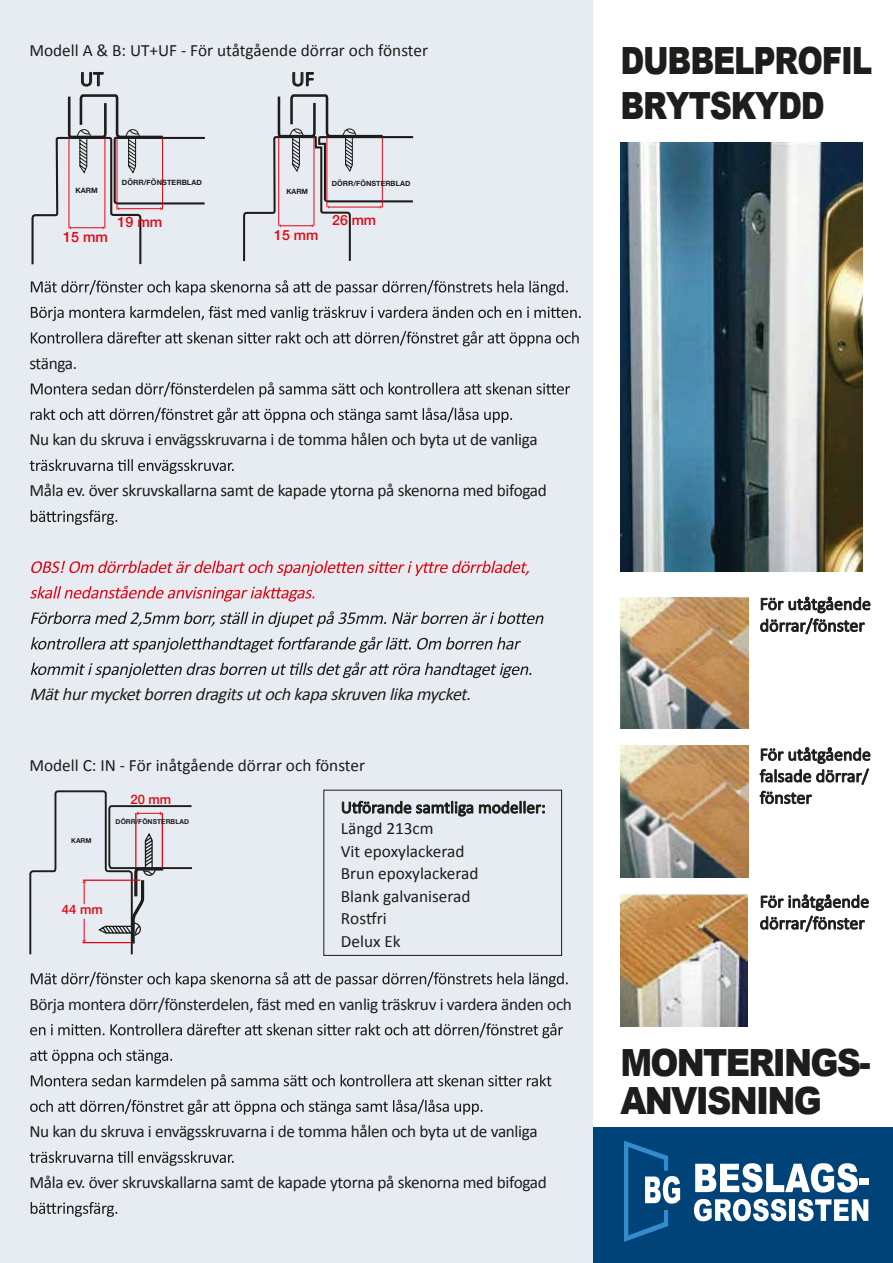
<style>
.page{position:relative;width:893px;height:1263px;background:#fff}
.page>*{position:absolute;margin:0;border:0;box-sizing:border-box;transform-origin:0 0}
.t1{font:900 37.5px/45px "Arial";letter-spacing:-.04em;color:#1d1d1b;scale:.82 1}
.t2{font:900 37.5px/37.5px "Arial";letter-spacing:-.04em;color:#1d1d1b;scale:.9 1}
.t3{font:21px "Calibri";color:#1d1d1b}
.t4{font:italic 18px "Calibri";color:#1d1d1b}
.t5{font:17.25px "Calibri";letter-spacing:-.02em;color:#1d1d1b}
.t6{font:17.25px/22.5px "Calibri";color:#1d1d1b}
.t7{font:500 14.25px "Helvetica Neue";color:#e30613}
.t8{font:500 14.1px "Helvetica Neue";color:#e30613}
.t9{font:500 13.05px "Helvetica Neue";color:#e30613}
.t10{font:700 7.35px "Helvetica Neue";letter-spacing:.005em;color:#1d1d1b}
.t11{font:700 7.2px "Helvetica Neue";letter-spacing:.01em;color:#1d1d1b}
.t12{font:700 6.75px "Helvetica Neue";letter-spacing:.005em;color:#1d1d1b}
</style>
<div class="page">
<div style="left:0;top:0;width:593px;height:1263px;background:#e6ecf1"></div>
<div style="left:593px;top:1127px;width:300px;height:136px;background:#004379"></div>
<svg style="left:29px;top:790px;width:163px;height:164px"></svg>
<svg style="left:32px;top:94px;width:173px;height:170px"></svg>
<svg style="left:243px;top:94px;width:170px;height:167px"></svg>
<svg style="left:81px;top:72px;width:23px;height:14px"></svg>
<svg style="left:293px;top:72px;width:21px;height:14px"></svg>
<svg style="left:31px;top:280px;width:537px;height:15px"></svg>
<svg style="left:31px;top:306px;width:550px;height:15px"></svg>
<svg style="left:31px;top:331px;width:548px;height:15px"></svg>
<svg style="left:31px;top:382px;width:539px;height:15px"></svg>
<svg style="left:31px;top:407px;width:481px;height:16px"></svg>
<svg style="left:30px;top:459px;width:204px;height:15px"></svg>
<svg style="left:31px;top:510px;width:86px;height:15px"></svg>
<svg style="left:31px;top:561px;width:498px;height:15px"></svg>
<svg style="left:30px;top:586px;width:284px;height:16px"></svg>
<svg style="left:31px;top:611px;width:512px;height:16px"></svg>
<svg style="left:31px;top:637px;width:490px;height:16px"></svg>
<svg style="left:31px;top:662px;width:500px;height:16px"></svg>
<svg style="left:31px;top:972px;width:537px;height:15px"></svg>
<svg style="left:30px;top:1023px;width:533px;height:15px"></svg>
<svg style="left:30px;top:1049px;width:142px;height:15px"></svg>
<svg style="left:31px;top:1074px;width:520px;height:15px"></svg>
<svg style="left:30px;top:1099px;width:452px;height:16px"></svg>
<svg style="left:30px;top:1151px;width:204px;height:15px"></svg>
<svg style="left:31px;top:1202px;width:86px;height:15px"></svg>
<svg style="left:342px;top:801px;width:203px;height:15px"></svg>
<img style="left:620px;top:597px;width:128px;height:132px">
<img style="left:620px;top:746px;width:128px;height:132px">
<img style="left:620px;top:895px;width:128px;height:131px">
<svg style="left:760px;top:895px;width:108px;height:37px"></svg>
<svg style="left:760px;top:747px;width:110px;height:38px"></svg>
<svg style="left:760px;top:791px;width:51px;height:13px"></svg>
<svg style="left:760px;top:597px;width:110px;height:37px"></svg>
<img style="left:620px;top:142px;width:243px;height:430px">
<svg style="left:624px;top:1141px;width:56px;height:101px"></svg>
<svg style="left:695px;top:1163px;width:163px;height:29px"></svg>
<div style="left:860px;top:1179px;width:9px;height:6px;background:#fff"></div>
<svg style="left:694px;top:1199px;width:92px;height:22px"></svg>
<div style="left:789px;top:1199px;width:6px;height:22px;background:#fff"></div>
<svg style="left:798px;top:1199px;width:70px;height:22px"></svg>
<p class="t6" style="left:29px;top:39px;width:400px">Modell A &amp; B: UT+UF - För utåtgående dörrar och fönster</p>
<p class="t3" style="left:80px;top:65px;width:25px">UT</p>
<p class="t3" style="left:291px;top:65px;width:25px">UF</p>
<p class="t10" style="left:75px;top:184px;width:24px">KARM</p>
<p class="t7" style="left:63px;top:226px;width:46px">15 mm</p>
<p class="t10" style="left:122px;top:177px;width:81px">DÖRR/FÖNSTERBLAD</p>
<p class="t7" style="left:118px;top:210px;width:46px">19 mm</p>
<p class="t11" style="left:286px;top:185px;width:23px">KARM</p>
<p class="t8" style="left:274px;top:224px;width:45px">15 mm</p>
<p class="t11" style="left:332px;top:178px;width:80px">DÖRR/FÖNSTERBLAD</p>
<p class="t8" style="left:332px;top:209px;width:45px">26 mm</p>
<p class="t5" style="left:29px;top:352px;width:49px">stänga.</p>
<p class="t5" style="left:29px;top:429px;width:510px">Nu kan du skruva i envägsskruvarna i de tomma hålen och byta ut de vanliga</p>
<p class="t5" style="left:29px;top:480px;width:519px">Måla ev. över skruvskallarna samt de kapade ytorna på skenorna med bifogad</p>
<h1 class="t1" style="left:620px;top:37px;width:309px">DUBBELPROFIL<br>BRYTSKYDD</h1>
<p class="t4" style="left:29px;top:683px;width:448px">Mäthur mycketborrendragitsutochkapaskruvenlikamycket.</p>
<p class="t6" style="left:29px;top:754px;width:337px">Modell C: IN - För inåtgående dörrar och fönster</p>
<p class="t12" style="left:71px;top:835px;width:22px">KARM</p>
<p class="t9" style="left:130px;top:789px;width:42px">20 mm</p>
<p class="t12" style="left:116px;top:816px;width:75px">DÖRR/FÖNSTERBLAD</p>
<p class="t9" style="left:62px;top:899px;width:42px">44 mm</p>
<p class="t6" style="left:341px;top:817px;width:139px">Längd 213cm<br>Vit epoxylackerad<br>Brun epoxylackerad<br>Blank galvaniserad<br>Rostfri<br>Delux Ek</p>
<p class="t5" style="left:29px;top:993px;width:544px">Börja montera dörr/fönsterdelen, fäst med en vanlig träskruv i vardera änden och</p>
<p class="t5" style="left:29px;top:1120px;width:510px">Nu kan du skruva i envägsskruvarna i de tomma hålen och byta ut de vanliga</p>
<p class="t5" style="left:29px;top:1171px;width:519px">Måla ev. över skruvskallarna samt de kapade ytorna på skenorna med bifogad</p>
<h1 class="t2" style="left:620px;top:1043px;width:279px">MONTERINGS-<br>ANVISNING</h1>
</div>
